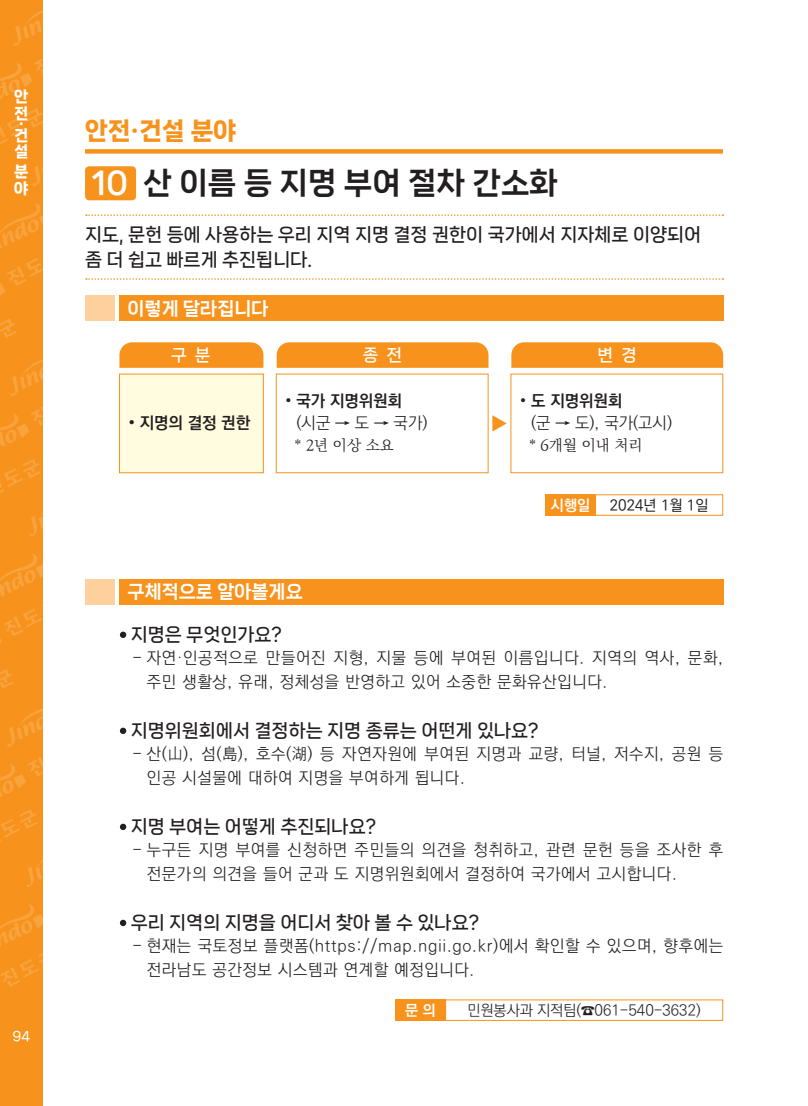
<style>
.page{position:relative;width:808px;height:1106px;background:#fff}
.page>*{position:absolute;margin:0;border:0;box-sizing:border-box;transform-origin:0 0}
.t1{font:30px "Nanum Square Neo d Eb";color:#231f20}
.t2{font:30px "Nanum Square Neo d Eb";color:#fff}
.t3{font:24px "Nanum Square Neo e Hv";color:#f7931d}
.t4{font:18px "Nanum Square Neo c Bd";color:#231f20}
.t5{font:18px "Nanum Square Neo d Eb";color:#fff}
.t6{font:16.5px/24px "Ko Pub World Dotum PL";letter-spacing:.04em;color:#231f20}
.t7{font:16.5px "Ko Pub World Dotum PB";color:#231f20}
.t8{font:16.5px "Nanum Square Neo c Bd";color:#fff}
.t9{font:15px "Ko Pub World Dotum PL";color:#231f20}
.t10{font:15px "Ko Pub World Batang PL";color:#231f20}
.t11{font:15px "Ko Pub World Dotum PM";color:#231f20}
.t12{font:15px/16.5px "Nanum Square Neo e Hv";color:#fff}
.t13{font:15px "Ko Pub World Dotum PB";color:#fff}
.t14{font:12.75px "Nanum Square Neo c Bd";color:#fff}
.s1{font-family:"Ko Pub World Dotum PB"}
</style>
<div class="page">
<div style="left:85px;top:149px;width:638px;height:5px;background:#f7931d"></div>
<div style="left:0;top:0;width:43px;height:1106px;background:#f7931d"></div>
<svg style="left:14px;top:10px;width:29px;height:36px"></svg>
<svg style="left:0;top:59px;width:43px;height:40px"></svg>
<svg style="left:0;top:108px;width:43px;height:36px"></svg>
<svg style="left:33px;top:166px;width:10px;height:20px"></svg>
<svg style="left:0;top:203px;width:43px;height:45px"></svg>
<svg style="left:0;top:258px;width:43px;height:38px"></svg>
<svg style="left:0;top:319px;width:17px;height:19px"></svg>
<svg style="left:10px;top:359px;width:33px;height:37px"></svg>
<svg style="left:0;top:406px;width:43px;height:41px"></svg>
<svg style="left:0;top:459px;width:43px;height:78px"></svg>
<svg style="left:0;top:554px;width:43px;height:89px"></svg>
<svg style="left:0;top:669px;width:14px;height:19px"></svg>
<svg style="left:7px;top:708px;width:36px;height:39px"></svg>
<svg style="left:0;top:757px;width:43px;height:40px"></svg>
<svg style="left:0;top:809px;width:43px;height:78px"></svg>
<svg style="left:0;top:905px;width:43px;height:81px"></svg>
<div style="left:85px;top:166px;width:51px;height:34px;background:#f7931d;border-radius:4px"></div>
<svg style="left:86px;top:214px;width:637px;height:2px"></svg>
<svg style="left:86px;top:278px;width:637px;height:2px"></svg>
<div style="left:119px;top:295px;width:604px;height:26px;background:#f7931d"></div>
<div style="left:85px;top:295px;width:30px;height:26px;background:#fdd09e"></div>
<div style="left:119px;top:579px;width:604px;height:25px;background:#f7931d"></div>
<div style="left:85px;top:579px;width:30px;height:25px;background:#fdd09e"></div>
<div style="left:395px;top:999px;width:50px;height:21px;background:#f7931d"></div>
<div style="left:545px;top:494px;width:51px;height:21px;background:#f7931d"></div>
<div style="left:120px;top:631px;width:6px;height:7px;background:#231f20;border-radius:50%"></div>
<div style="left:120px;top:727px;width:6px;height:7px;background:#231f20;border-radius:50%"></div>
<div style="left:120px;top:823px;width:6px;height:7px;background:#231f20;border-radius:50%"></div>
<div style="left:120px;top:919px;width:6px;height:7px;background:#231f20;border-radius:50%"></div>
<svg style="left:119px;top:342px;width:144px;height:26px;background:#f79725"></svg>
<svg style="left:277px;top:342px;width:211px;height:26px;background:#f79623"></svg>
<svg style="left:511px;top:342px;width:212px;height:26px;background:#f79624"></svg>
<div style="left:120px;top:374px;width:143px;height:99px;background:#fffce0"></div>
<div style="left:119px;top:374px;width:145px;height:99px;border:1px solid #f7931d"></div>
<div style="left:276px;top:374px;width:212px;height:99px;border:1px solid #f7931d"></div>
<div style="left:510px;top:374px;width:213px;height:99px;border:1px solid #f7931d"></div>
<svg style="left:492px;top:415px;width:15px;height:16px"></svg>
<p class="t12" style="left:14px;top:89px;width:15px">안 전</p>
<p class="t12" style="left:29px;top:121px;width:7px;rotate:90deg">·</p>
<p class="t12" style="left:14px;top:127px;width:15px">건 설</p>
<p class="t12" style="left:14px;top:164px;width:15px">분 야</p>
<p class="t14" style="left:12px;top:1029px;width:19px">94</p>
<h2 class="t3" style="left:85px;top:118px;width:153px">안전·건설 분야</h2>
<p class="t2" style="left:91px;top:167px;width:38px">10</p>
<p class="t1" style="left:144px;top:167px;width:416px">산 이름 등 지명 부여 절차 간소화</p>
<p class="t4" style="left:85px;top:225px;width:618px">지도, 문헌 등에 사용하는 우리 지역 지명 결정 권한이 국가에서 지자체로 이양되어</p>
<p class="t4" style="left:85px;top:250px;width:229px">좀 더 쉽고 빠르게 추진됩니다.</p>
<p class="t5" style="left:128px;top:298px;width:142px">이렇게 달라집니다</p>
<p class="t8" style="left:171px;top:346px;width:41px">구 분</p>
<p class="t8" style="left:363px;top:346px;width:41px">종 전</p>
<p class="t8" style="left:597px;top:346px;width:41px">변 경</p>
<p class="t7" style="left:128px;top:411px;width:123px">• 지명의 결정 권한</p>
<p class="t6" style="left:296px;top:390px;width:133px;line-height:22.5px;text-indent:-11px">• <span class="s1">국가 지명위원회 </span>(시군 → 도 → 국가)</p>
<p class="t10" style="left:295px;top:435px;width:101px">* 2년 이상 소요</p>
<p class="t5" style="left:128px;top:582px;width:177px">구체적으로 알아볼게요</p>
<p class="t6" style="left:531px;top:390px;width:142px;line-height:22.5px;text-indent:-11px">• <span class="s1">도 지명위원회<br></span>(군 → 도), 국가(고시)</p>
<p class="t10" style="left:529px;top:435px;width:115px">* 6개월 이내 처리</p>
<p class="t13" style="left:551px;top:494px;width:41px">시행일</p>
<p class="t11" style="left:610px;top:494px;width:100px">2024년 1월 1일</p>
<p class="t4" style="left:131px;top:625px;width:153px">지명은 무엇인가요?</p>
<p class="t6" style="left:147px;top:646px;width:578px;text-indent:-14px">- 자연·인공적으로 만들어진 지형, 지물 등에 부여된 이름입니다. 지역의 역사, 문화, 주민 생활상, 유래, 정체성을 반영하고 있어 소중한 문화유산입니다.</p>
<p class="t4" style="left:131px;top:721px;width:409px">지명위원회에서 결정하는 지명 종류는 어떤게 있나요?</p>
<p class="t6" style="left:147px;top:742px;width:578px;text-indent:-14px">- 산(山), 섬(島), 호수(湖) 등 자연자원에 부여된 지명과 교량, 터널, 저수지, 공원 등 인공 시설물에 대하여 지명을 부여하게 됩니다.</p>
<p class="t4" style="left:131px;top:817px;width:247px">지명 부여는 어떻게 추진되나요?</p>
<p class="t6" style="left:147px;top:838px;width:578px;text-indent:-14px">- 누구든 지명 부여를 신청하면 주민들의 의견을 청취하고, 관련 문헌 등을 조사한 후 전문가의 의견을 들어 군과 도 지명위원회에서 결정하여 국가에서 고시합니다.</p>
<p class="t4" style="left:131px;top:913px;width:350px">우리 지역의 지명을 어디서 찾아 볼 수 있나요?</p>
<p class="t6" style="left:147px;top:934px;width:578px;text-indent:-14px">- 현재는 국토정보 플랫폼(https://map.ngii.go.kr)에서 확인할 수 있으며, 향후에는 전라남도 공간정보 시스템과 연계할 예정입니다.</p>
<p class="t13" style="left:405px;top:999px;width:32px">문 의</p>
<p class="t9" style="left:467px;top:999px;width:235px">민원봉사과 지적팀(☎061-540-3632)</p>
</div>
